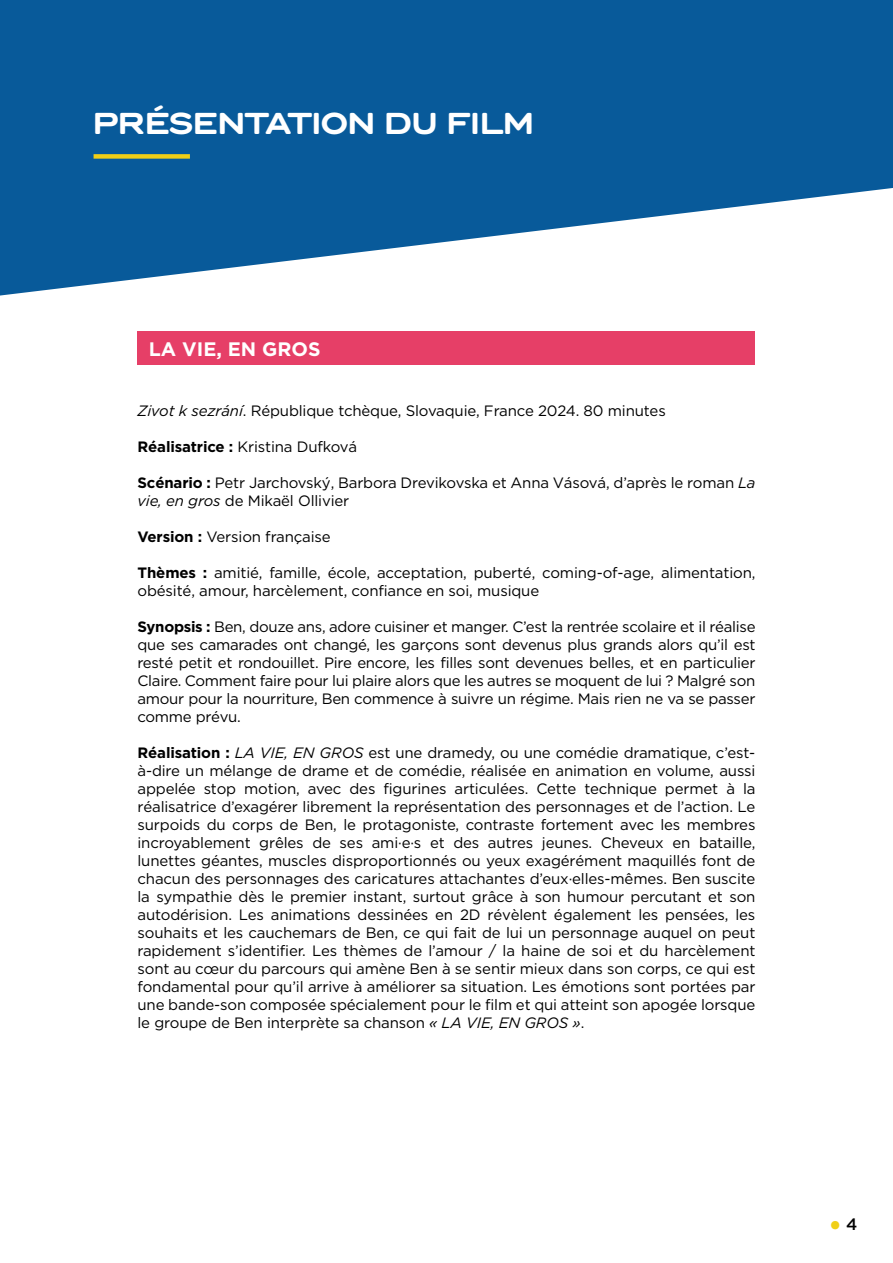
<style>
.page{position:relative;width:893px;height:1263px;background:#fff}
.page>*{position:absolute;margin:0;border:0;box-sizing:border-box;transform-origin:0 0}
.t1{font:31.5px "Minion Pro";color:#f0cf17}
.t2{font:700 28.5px "Trio Grotesk";letter-spacing:-.08em;color:#fff}
.t3{font:700 19.5px "Gotham";color:#fff}
.t4{font:15px/18px "Gotham";letter-spacing:-.01em;color:#000}
.s1{font-style:italic}
.s2{font-weight:700}
.s3{font-family:"Gotham";font-weight:500;font-size:16.5px;color:#000}
</style>
<div class="page">
<svg style="left:0;top:0;width:893px;height:296px;fill:#085a9a"></svg>
<div style="left:94px;top:154px;width:96px;height:5px;background:#f0cf17"></div>
<div style="left:138px;top:332px;width:617px;height:33px;background:#e63f67"></div>
<h2 class="t2" style="left:92px;top:104px;width:445px">PRÉSENTATION DU FILM</h2>
<h3 class="t3" style="left:149px;top:338px;width:173px">LA VIE, EN GROS</h3>
<p class="t4" style="left:138px;top:402px;width:530px"><span class="s1">Zivot k sezrání</span>. République tchèque, Slovaquie, France 2024. 80 minutes</p>
<p class="t4" style="left:138px;top:438px;width:221px"><span class="s2">Réalisatrice :</span> Kristina Dufková</p>
<p class="t4" style="left:138px;top:474px;width:619px"><span class="s2">Scénario :</span> Petr Jarchovský, Barbora Drevikovska et Anna Vásová, d’après le roman <span class="s1">La vie, en gros</span> de Mikaël Ollivier</p>
<p class="t4" style="left:138px;top:528px;width:195px"><span class="s2">Version :</span> Version française</p>
<p class="t4" style="left:138px;top:564px;width:619px"><span class="s2">Thèmes :</span> amitié, famille, école, acceptation, puberté, coming-of-age, alimentation, obésité, amour, harcèlement, confiance en soi, musique</p>
<p class="t4" style="left:138px;top:618px;width:619px;text-align:justify"><span class="s2">Synopsis :</span> Ben, douze ans, adore cuisiner et manger. C’est la rentrée scolaire et il réalise que ses camarades ont changé, les garçons sont devenus plus grands alors qu’il est resté petit et rondouillet. Pire encore, les filles sont devenues belles, et en particulier Claire. Comment faire pour lui plaire alors que les autres se moquent de lui ? Malgré son amour pour la nourriture, Ben commence à suivre un régime. Mais rien ne va se passer comme prévu.</p>
<p class="t4" style="left:138px;top:744px;width:619px;text-align:justify"><span class="s2">Réalisation :</span> <span class="s1">LA VIE, EN GROS</span> est une dramedy, ou une comédie dramatique, c’est&shy;à-dire un mélange de drame et de comédie, réalisée en animation en volume, aussi appelée stop motion, avec des figurines articulées. Cette technique permet à la réalisatrice d’exagérer librement la représentation des personnages et de l’action. Le surpoids du corps de Ben, le protagoniste, contraste fortement avec les membres incroyablement grêles de ses ami·e·s et des autres jeunes. Cheveux en bataille, lunettes géantes, muscles disproportionnés ou yeux exagérément maquillés font de chacun des personnages des caricatures attachantes d’eux·elles-mêmes. Ben suscite la sympathie dès le premier instant, surtout grâce à son humour percutant et son autodérision. Les animations dessinées en 2D révèlent également les pensées, les souhaits et les cauchemars de Ben, ce qui fait de lui un personnage auquel on peut rapidement s’identifier. Les thèmes de l’amour / la haine de soi et du harcèlement sont au cœur du parcours qui amène Ben à se sentir mieux dans son corps, ce qui est fondamental pour qu’il arrive à améliorer sa situation. Les émotions sont portées par une bande-son composée spécialement pour le film et qui atteint son apogée lorsque le groupe de Ben interprète sa chanson <span class="s1">« LA VIE, EN GROS »</span>.</p>
<h1 class="t1" style="left:829px;top:1201px;width:30px">• <span class="s3">4</span></h1>
</div>
